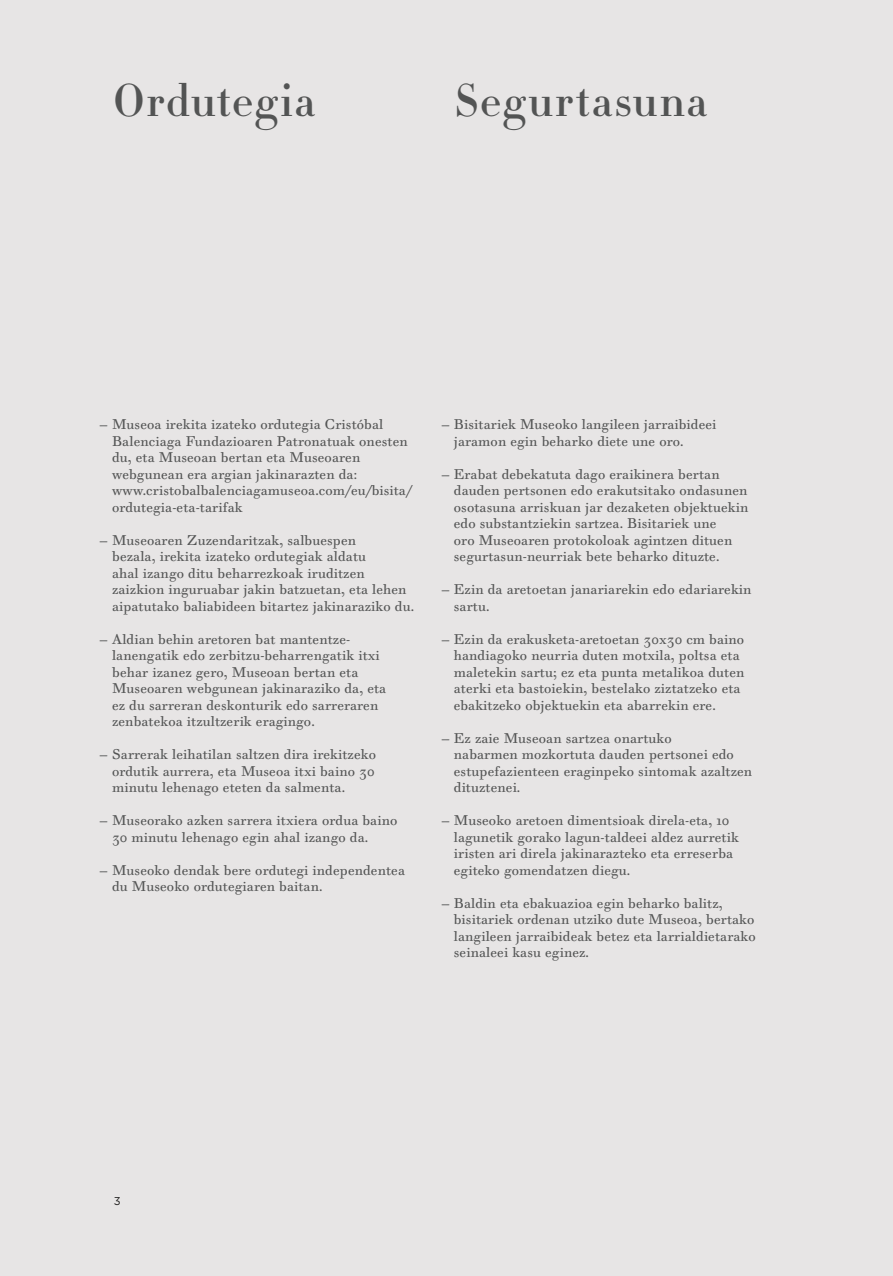
<style>
.page{position:relative;width:893px;height:1276px;background:#e7e5e5}
.page>*{position:absolute;margin:0;border:0;box-sizing:border-box;transform-origin:0 0}
.t1{font:500 45px "Didot HTF 06";letter-spacing:.03em;color:#535454}
.t2{font:13.5px/16.5px "Walbaum Text Pro";letter-spacing:.01em;color:#535454}
.t3{font:11.25px "Gotham HTF";color:#1c1b1a}
</style>
<div class="page">
<h1 class="t1" style="left:113px;top:72px;width:203px">Ordutegia</h1>
<h1 class="t1" style="left:454px;top:72px;width:254px">Segurtasuna</h1>
<p class="t2" style="left:112px;top:416px;width:301px;text-indent:-13px">— Museoa irekita izateko ordutegia Cristóbal Balenciaga Fundazioaren Patronatuak onesten du, eta Museoan bertan eta Museoaren webgunean era argian jakinarazten da: www.cristobalbalenciagamuseoa.com/eu/bisita/ ordutegia-eta-tarifak</p>
<p class="t2" style="left:112px;top:532px;width:304px;text-indent:-13px">— Museoaren Zuzendaritzak, salbuespen<br>bezala, irekita izateko ordutegiak aldatu<br>ahal izango ditu beharrezkoak iruditzen zaizkion inguruabar jakin batzuetan, eta lehen aipatutako baliabideen bitartez jakinaraziko du.</p>
<p class="t2" style="left:112px;top:631px;width:276px;text-indent:-13px">— Aldian behin aretoren bat mantentze&shy;lanengatik edo zerbitzu-beharrengatik itxi behar izanez gero, Museoan bertan eta Museoaren webgunean jakinaraziko da, eta ez du sarreran deskonturik edo sarreraren zenbatekoa itzultzerik eragingo.</p>
<p class="t2" style="left:112px;top:746px;width:265px;text-align:justify;text-indent:-13px">— Sarrerak leihatilan saltzen dira irekitzeko ordutik aurrera, eta Museoa itxi baino 30 minutu lehenago eteten da salmenta.</p>
<p class="t2" style="left:112px;top:812px;width:287px;text-indent:-13px">— Museorako azken sarrera itxiera ordua baino<br>30 minutu lehenago egin ahal izango da.</p>
<p class="t2" style="left:112px;top:862px;width:294px;text-indent:-13px">— Museoko dendak bere ordutegi independentea du Museoko ordutegiaren baitan.</p>
<p class="t2" style="left:454px;top:416px;width:264px;text-indent:-13px">— Bisitariek Museoko langileen jarraibideei jaramon egin beharko diete une oro.</p>
<p class="t2" style="left:454px;top:466px;width:296px;text-indent:-13px">— Erabat debekatuta dago eraikinera bertan dauden pertsonen edo erakutsitako ondasunen osotasuna arriskuan jar dezaketen objektuekin edo substantziekin sartzea. Bisitariek une<br>oro Museoaren protokoloak agintzen dituen segurtasun-neurriak bete beharko dituzte.</p>
<p class="t2" style="left:454px;top:581px;width:299px;text-indent:-13px">— Ezin da aretoetan janariarekin edo edariarekin sartu.</p>
<p class="t2" style="left:454px;top:631px;width:292px;text-indent:-13px">— Ezin da erakusketa-aretoetan 30x30 cm baino handiagoko neurria duten motxila, poltsa eta maletekin sartu; ez eta punta metalikoa duten aterki eta bastoiekin, bestelako ziztatzeko eta ebakitzeko objektuekin eta abarrekin ere.</p>
<p class="t2" style="left:454px;top:730px;width:300px;text-indent:-13px">— Ez zaie Museoan sartzea onartuko<br>nabarmen mozkortuta dauden pertsonei edo estupefazienteen eraginpeko sintomak azaltzen dituztenei.</p>
<p class="t2" style="left:454px;top:812px;width:286px;text-indent:-13px">— Museoko aretoen dimentsioak direla-eta, 10 lagunetik gorako lagun-taldeei aldez aurretik iristen ari direla jakinarazteko eta erreserba egiteko gomendatzen diegu.</p>
<p class="t2" style="left:454px;top:895px;width:303px;text-indent:-13px">— Baldin eta ebakuazioa egin beharko balitz, bisitariek ordenan utziko dute Museoa, bertako langileen jarraibideak betez eta larrialdietarako seinaleei kasu eginez.</p>
<p class="t3" style="left:114px;top:1194px;width:8px">3</p>
</div>
